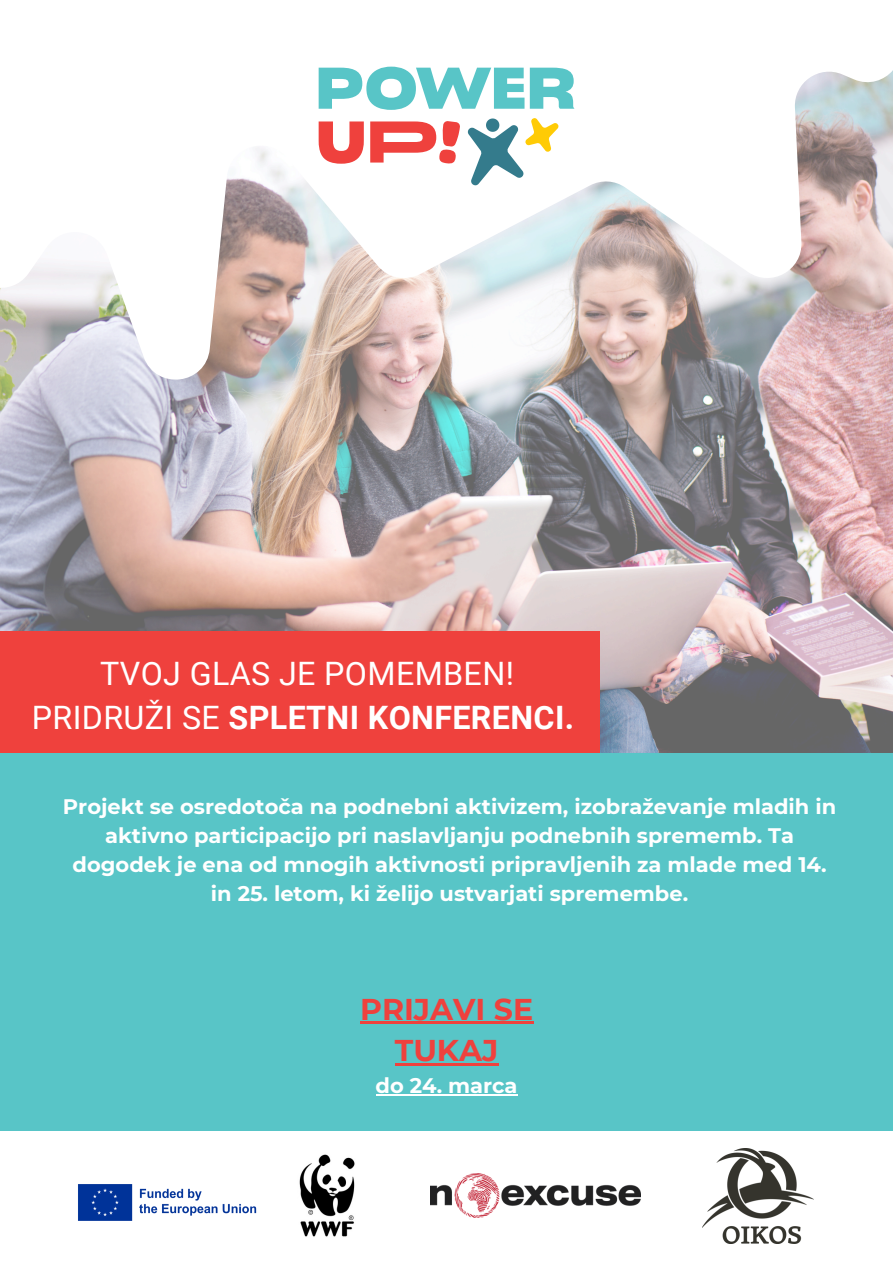
<style>
.page{position:relative;width:893px;height:1263px;background:#fff}
.page>*{position:absolute;margin:0;border:0;box-sizing:border-box;transform-origin:0 0}
.t1{font:32.25px/43.3px "Roboto";letter-spacing:.01em;color:#fff;text-align:center}
.t2{font:700 30px/41.6px "Montserrat";color:#ef413d;text-align:center}
.t3{font:700 21px/29.2px "Montserrat";color:#fff;text-align:center}
.s1{font-weight:700}
</style>
<div class="page">
<img style="left:0;top:391px;width:893px;height:362px">
<svg style="left:0;top:66px;width:893px;height:325px"></svg>
<svg style="left:319px;top:67px;width:205px;height:43px"></svg>
<svg style="left:530px;top:68px;width:44px;height:41px"></svg>
<svg style="left:319px;top:121px;width:45px;height:43px"></svg>
<svg style="left:370px;top:121px;width:90px;height:43px"></svg>
<svg style="left:466px;top:117px;width:94px;height:69px"></svg>
<div style="left:0;top:631px;width:599px;height:360px;background:#ef413d"></div>
<div style="left:0;top:753px;width:893px;height:377px;background:#58c5c7"></div>
<img style="left:431px;top:1174px;width:210px;height:43px">
<img style="left:78px;top:1184px;width:179px;height:37px">
<img style="left:299px;top:1154px;width:56px;height:83px">
<img style="left:702px;top:1148px;width:111px;height:95px">
<hr style="left:360px;top:1021px;width:173px;height:3px;background:#ef413d">
<hr style="left:395px;top:1063px;width:103px;height:3px;background:#ef413d">
<hr style="left:375px;top:1094px;width:142px;height:2px;background:#fff">
<p class="t1" style="left:32px;top:652px;width:544px">TVOJ GLAS JE POMEMBEN!<br>PRIDRUŽI SE <span class="s1">SPLETNI KONFERENCI.</span></p>
<p class="t3" style="left:63px;top:791px;width:774px">Projekt se osredotoča na podnebni aktivizem, izobraževanje mladih in aktivno participacijo pri naslavljanju podnebnih sprememb. Ta dogodek je ena od mnogih aktivnosti pripravljenih za mlade med 14. in 25. letom, ki želijo ustvarjati spremembe.</p>
<p class="t2" style="left:360px;top:988px;width:175px">PRIJAVI SE<br>TUKAJ</p>
<p class="t3" style="left:375px;top:1071px;width:143px">do 24. marca</p>
</div>
